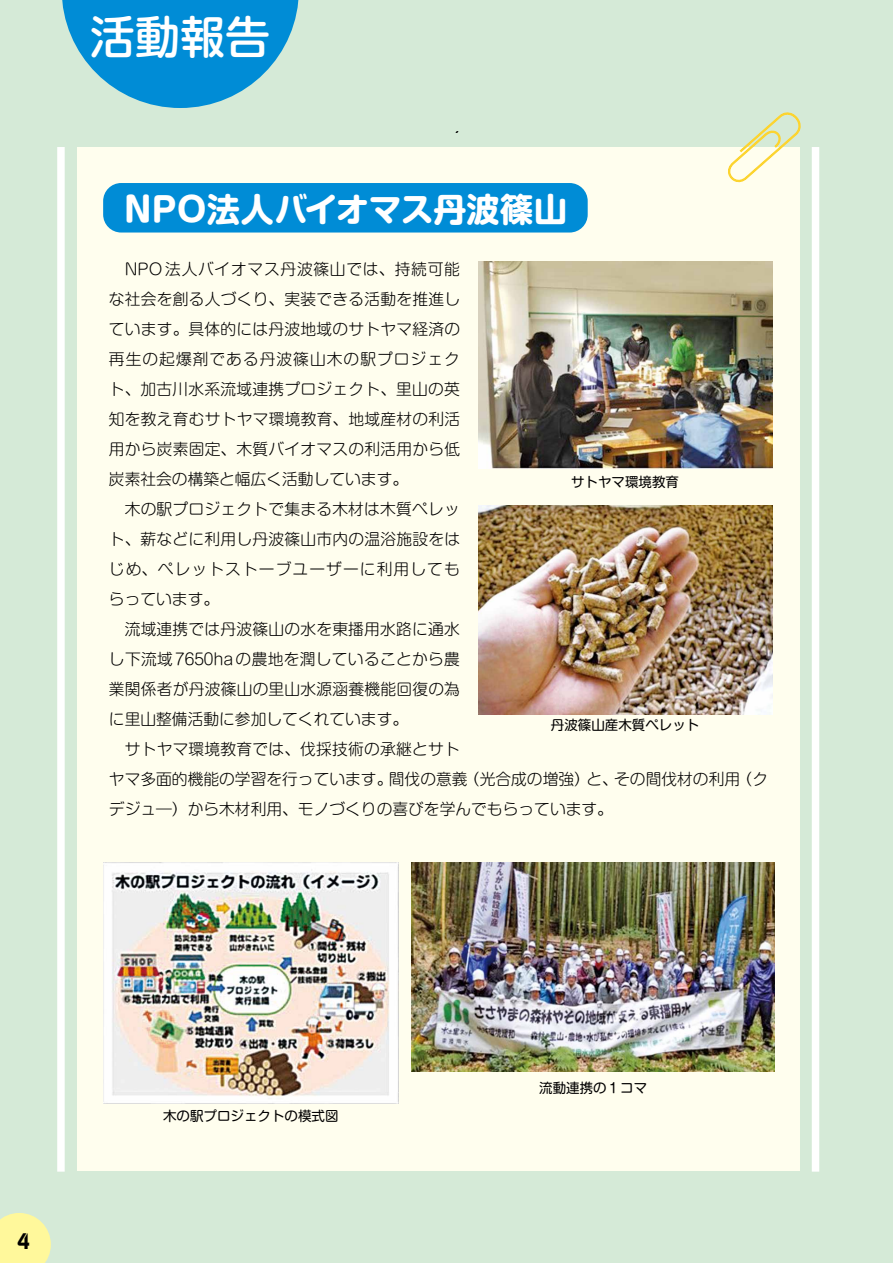
<style>
.page{position:relative;width:893px;height:1263px;background:#d5ead7}
.page>*{position:absolute;margin:0;border:0;box-sizing:border-box;transform-origin:0 0}
.t1{font:500 45px "Shin M Go Pro";color:#fff}
.t2{font:700 33px "Shin M Go Pro";letter-spacing:-.01em;color:#fff}
.t3{font:600 22.5px "Bauhaus";color:#000}
.t4{font:300 15.75px/30px "Shin M Go Pro";letter-spacing:.015em;color:#000}
.t5{font:13.5px "Shin M Go Pro";color:#000}
</style>
<div class="page">
<div style="left:77px;top:147px;width:723px;height:1023px;background:#fffeee"></div>
<div style="left:57px;top:147px;width:8px;height:1024px;background:#fff"></div>
<div style="left:812px;top:147px;width:7px;height:1024px;background:#fff"></div>
<svg style="left:0;top:1213px;width:51px;height:50px;background:#faf6a1"></svg>
<svg style="left:62px;top:0;width:237px;height:108px"></svg>
<img style="left:104px;top:863px;width:294px;height:240px">
<img style="left:478px;top:261px;width:294px;height:207px">
<img style="left:478px;top:505px;width:294px;height:209px">
<img style="left:412px;top:862px;width:363px;height:209px">
<svg style="left:728px;top:112px;width:73px;height:71px"></svg>
<div style="left:103px;top:183px;width:485px;height:49px;background:#008cd6;border-radius:18px"></div>
<h1 class="t1" style="left:90px;top:0;width:181px">活動報告</h1>
<h2 class="t2" style="left:124px;top:183px;width:445px">NPO法人バイオマス丹波篠山</h2>
<p class="t4" style="left:109px;top:252px;width:661px;text-indent:16px">NPO法人バイオマス丹波篠山では、持続可能<br>な社会を創る人づくり、実装できる活動を推進し<br>ています。具体的には丹波地域のサトヤマ経済の<br>再生の起爆剤である丹波篠山木の駅プロジェク<br>ト、加古川水系流域連携プロジェクト、里山の英<br>知を教え育むサトヤマ環境教育、地域産材の利活<br>用から炭素固定、木質バイオマスの利活用から低<br>炭素社会の構築と幅広く活動しています。<br>　木の駅プロジェクトで集まる木材は木質ペレッ<br>ト、薪などに利用し丹波篠山市内の温浴施設をは<br>じめ、ペレットストーブユーザーに利用しても<br>らっています。<br>　流域連携では丹波篠山の水を東播用水路に通水<br>し下流域7650haの農地を潤していることから農<br>業関係者が丹波篠山の里山水源涵養機能回復の為<br>に里山整備活動に参加してくれています。<br>　サトヤマ環境教育では、伐採技術の承継とサト<br>ヤマ多面的機能の学習を行っています。間伐の意義（光合成の増強）と、その間伐材の利用（クデジュ―）から木材利用、モノづくりの喜びを学んでもらっています。</p>
<p class="t5" style="left:571px;top:471px;width:109px">サトヤマ環境教育</p>
<p class="t5" style="left:551px;top:714px;width:150px">丹波篠山産木質ペレット</p>
<h3 class="t3" style="left:18px;top:1227px;width:14px">4</h3>
<p class="t5" style="left:163px;top:1105px;width:177px">木の駅プロジェクトの模式図</p>
<p class="t5" style="left:539px;top:1077px;width:109px">流動連携の１コマ</p>
</div>
